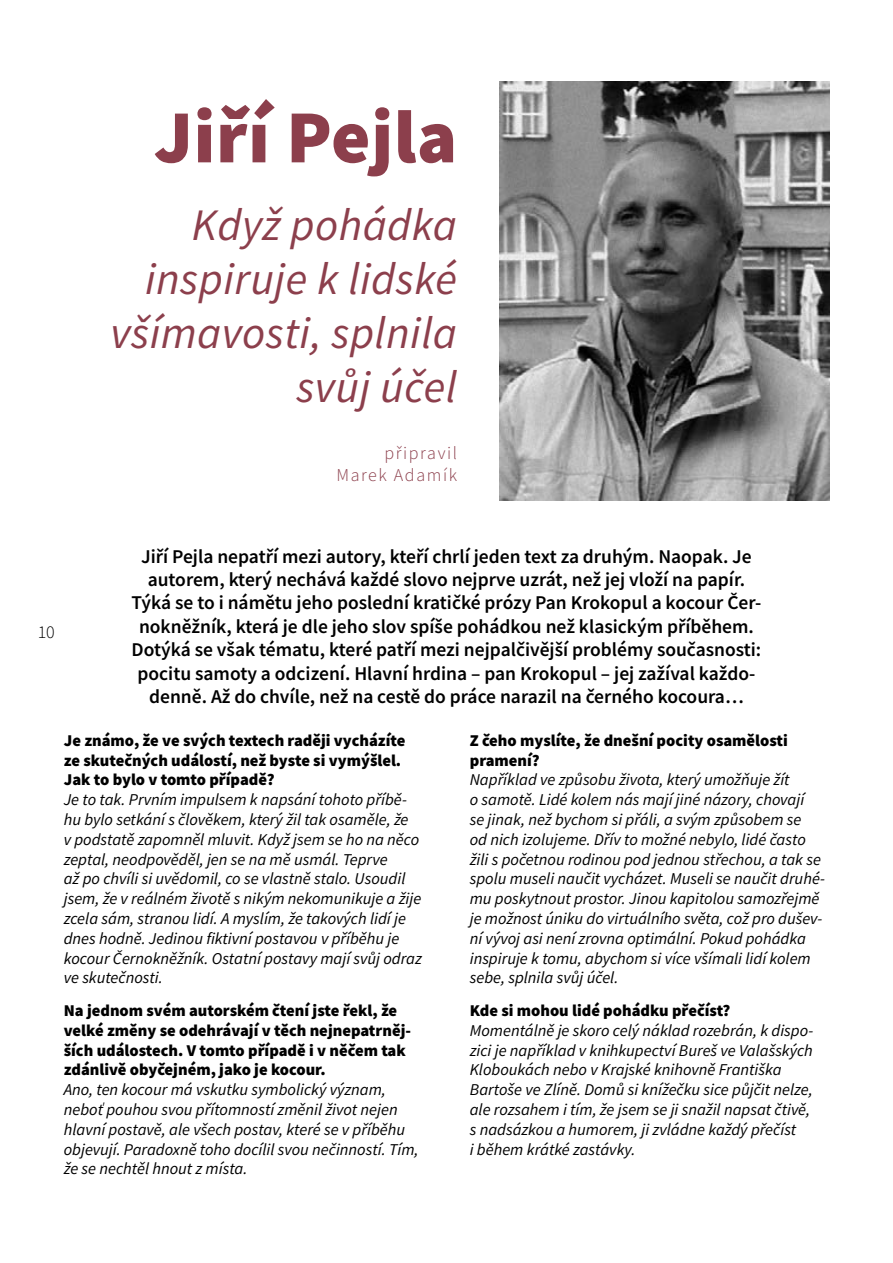
<style>
.page{position:relative;width:893px;height:1263px;background:#fff}
.page>*{position:absolute;margin:0;border:0;box-sizing:border-box;transform-origin:0 0}
.t1{font:900 75px "Source Sans Pro";letter-spacing:.01em;color:#8c3f4c}
.t2{font:italic 45px/54px "Source Sans Pro";letter-spacing:.01em;color:#8c3f4c;text-align:right}
.t3{font:600 19.5px/23.4px "Source Sans Pro";color:#000;text-align:center}
.t4{font:300 18px/21.6px "Source Sans Pro";letter-spacing:.09em;color:#8c3f4c;text-align:right}
.t5{font:300 18px "Source Sans Pro";color:#000}
.t6{font:italic 16.5px/19.8px "Source Sans Pro";color:#000}
.t7{font:900 16.5px/19.8px "Source Sans Pro";color:#000}
</style>
<div class="page">
<img style="left:500px;top:82px;width:329px;height:419px">
<h1 class="t1" style="left:154px;top:86px;width:305px">Jiří Pejla</h1>
<h2 class="t2" style="left:111px;top:197px;width:348px">Když pohádka inspiruje k lidské všímavosti, splnila svůj účel</h2>
<p class="t5" style="left:38px;top:621px;width:19px">10</p>
<p class="t4" style="left:336px;top:442px;width:122px">připravil<br>Marek Adamík</p>
<p class="t3" style="left:131px;top:544px;width:631px">Jiří Pejla nepatří mezi autory, kteří chrlí jeden text za druhým. Naopak. Je autorem, který nechává každé slovo nejprve uzrát, než jej vloží na papír.<br>Týká se to i námětu jeho poslední kratičké prózy Pan Krokopul a kocour Čer&shy;nokněžník, která je dle jeho slov spíše pohádkou než klasickým příběhem.<br>Dotýká se však tématu, které patří mezi nejpalčivější problémy současnosti: pocitu samoty a odcizení. Hlavní hrdina – pan Krokopul – jej zažíval každo&shy;denně. Až do chvíle, než na cestě do práce narazil na černého kocoura…</p>
<p class="t7" style="left:64px;top:730px;width:343px">Je známo, že ve svých textech raději vycházíte ze skutečných událostí, než byste si vymýšlel.<br>Jak to bylo v tomto případě?</p>
<p class="t6" style="left:64px;top:790px;width:360px">Je to tak. Prvním impulsem k napsání tohoto příbě&shy;hu bylo setkání s člověkem, který žil tak osaměle, že<br>v podstatě zapomněl mluvit. Když jsem se ho na něco zeptal, neodpověděl, jen se na mě usmál. Teprve<br>až po chvíli si uvědomil, co se vlastně stalo. Usoudil jsem, že v reálném životě s nikým nekomunikuje a žije zcela sám, stranou lidí. A myslím, že takových lidí je dnes hodně. Jedinou fiktivní postavou v příběhu je kocour Černokněžník. Ostatní postavy mají svůj odraz ve skutečnosti.</p>
<p class="t7" style="left:64px;top:1000px;width:349px">Na jednom svém autorském čtení jste řekl, že velké změny se odehrávají v těch nejnepatrněj&shy;ších událostech. V tomto případě i v něčem tak zdánlivě obyčejném, jako je kocour.</p>
<p class="t6" style="left:64px;top:1080px;width:356px">Ano, ten kocour má vskutku symbolický význam, neboť pouhou svou přítomností změnil život nejen hlavní postavě, ale všech postav, které se v příběhu objevují. Paradoxně toho docílil svou nečinností. Tím, že se nechtěl hnout z místa.</p>
<p class="t7" style="left:470px;top:730px;width:320px">Z čeho myslíte, že dnešní pocity osamělosti pramení?</p>
<p class="t6" style="left:470px;top:770px;width:357px">Například ve způsobu života, který umožňuje žít<br>o samotě. Lidé kolem nás mají jiné názory, chovají<br>se jinak, než bychom si přáli, a svým způsobem se<br>od nich izolujeme. Dřív to možné nebylo, lidé často žili s početnou rodinou pod jednou střechou, a tak se spolu museli naučit vycházet. Museli se naučit druhé&shy;mu poskytnout prostor. Jinou kapitolou samozřejmě je možnost úniku do virtuálního světa, což pro dušev&shy;ní vývoj asi není zrovna optimální. Pokud pohádka inspiruje k tomu, abychom si více všímali lidí kolem sebe, splnila svůj účel.</p>
<p class="t7" style="left:470px;top:1000px;width:262px">Kde si mohou lidé pohádku přečíst?</p>
<p class="t6" style="left:470px;top:1020px;width:345px">Momentálně je skoro celý náklad rozebrán, k dispo&shy;zici je například v knihkupectví Bureš ve Valašských Kloboukách nebo v Krajské knihovně Františka Bartoše ve Zlíně. Domů si knížečku sice půjčit nelze, ale rozsahem i tím, že jsem se ji snažil napsat čtivě, s nadsázkou a humorem, ji zvládne každý přečíst<br>i během krátké zastávky.</p>
</div>
